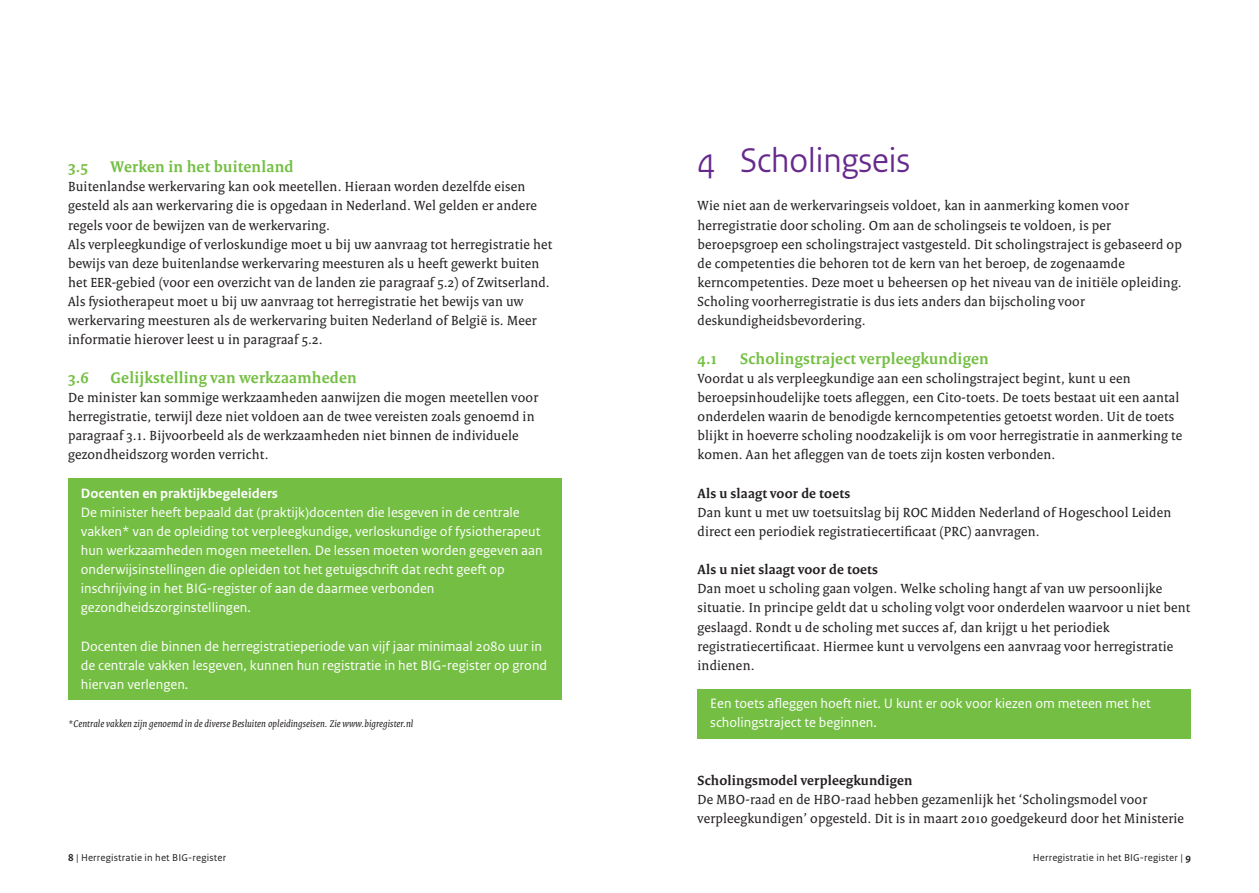
<style>
.page{position:relative;width:1259px;height:893px;background:#fff}
.page>*{position:absolute;margin:0;border:0;box-sizing:border-box;transform-origin:0 0}
.t1{font:36px "Rijksoverheid Sans Heading";color:#662a8d}
.t2{font:700 16.5px "Rijksoverheid Serif";letter-spacing:.015em;color:#74bf43}
.t3{font:14.25px/19.2px "Rijksoverheid Serif";letter-spacing:.015em;color:#231f20}
.t4{font:14.25px/19.2px "Rijksoverheid Sans Text";color:#fff}
.t5{font:700 14.25px "Rijksoverheid Serif";letter-spacing:.015em;color:#231f20}
.t6{font:700 14.25px "Rijksoverheid Sans Text";color:#fff}
.t7{font:italic 10.5px "Rijksoverheid Serif";letter-spacing:.015em;color:#231f20}
.t8{font:10.5px "Rijksoverheid Sans Text";letter-spacing:.015em;color:#231f20}
.s1{font-weight:700}
</style>
<div class="page">
<div style="left:68px;top:478px;width:493px;height:222px;background:#74bf43"></div>
<div style="left:697px;top:689px;width:493px;height:50px;background:#74bf43"></div>
<p class="t2" style="left:68px;top:157px;width:22px">3.5</p>
<p class="t2" style="left:111px;top:157px;width:184px">Werken in het buitenland</p>
<p class="t3" style="left:68px;top:177px;width:486px">Buitenlandse werkervaring kan ook meetellen. Hieraan worden dezelfde eisen gesteld als aan werkervaring die is opgedaan in Nederland. Wel gelden er andere regels voor de bewijzen van de werkervaring.<br>Als verpleegkundige of verloskundige moet u bij uw aanvraag tot herregistratie het bewijs van deze buitenlandse werkervaring meesturen als u heeft gewerkt buiten het EER-gebied (voor een overzicht van de landen zie paragraaf 5.2) of Zwitserland.<br>Als fysiotherapeut moet u bij uw aanvraag tot herregistratie het bewijs van uw werkervaring meesturen als de werkervaring buiten Nederland of België is. Meer informatie hierover leest u in paragraaf 5.2.</p>
<p class="t2" style="left:68px;top:367px;width:22px">3.6</p>
<p class="t2" style="left:111px;top:367px;width:248px">Gelijkstelling van werkzaamheden</p>
<p class="t3" style="left:68px;top:388px;width:471px">De minister kan sommige werkzaamheden aanwijzen die mogen meetellen voor herregistratie, terwijl deze niet voldoen aan de twee vereisten zoals genoemd in paragraaf 3.1. Bijvoorbeeld als de werkzaamheden niet binnen de individuele gezondheidszorg worden verricht.</p>
<p class="t6" style="left:81px;top:485px;width:199px">Docenten en praktijkbegeleiders</p>
<p class="t4" style="left:81px;top:503px;width:463px">De minister heeft bepaald dat (praktijk)docenten die lesgeven in de centrale vakken* van de opleiding tot verpleegkundige, verloskundige of fysiotherapeut hun werkzaamheden mogen meetellen. De lessen moeten worden gegeven aan onderwijsinstellingen die opleiden tot het getuigschrift dat recht geeft op inschrijving in het BIG-register of aan de daarmee verbonden gezondheidszorginstellingen.</p>
<p class="t4" style="left:81px;top:637px;width:468px">Docenten die binnen de herregistratieperiode van vijf jaar minimaal 2080 uur in de centrale vakken lesgeven, kunnen hun registratie in het BIG-register op grond hiervan verlengen.</p>
<p class="t7" style="left:68px;top:717px;width:347px">*Centrale vakken zijn genoemd in de diverse Besluiten opleidingseisen. Zie www.bigregister.nl</p>
<h1 class="t1" style="left:697px;top:140px;width:214px">4 Scholingseis</h1>
<p class="t3" style="left:697px;top:196px;width:486px">Wie niet aan de werkervaringseis voldoet, kan in aanmerking komen voor herregistratie door scholing. Om aan de scholingseis te voldoen, is per beroepsgroep een scholingstraject vastgesteld. Dit scholingstraject is gebaseerd op de competenties die behoren tot de kern van het beroep, de zogenaamde kerncompetenties. Deze moet u beheersen op het niveau van de initiële opleiding.<br>Scholing voorherregistratie is dus iets anders dan bijscholing voor deskundigheidsbevordering.</p>
<p class="t2" style="left:697px;top:348px;width:21px">4.1</p>
<p class="t2" style="left:740px;top:348px;width:250px">Scholingstraject verpleegkundigen</p>
<p class="t3" style="left:697px;top:368px;width:486px">Voordat u als verpleegkundige aan een scholingstraject begint, kunt u een beroepsinhoudelijke toets afleggen, een Cito-toets. De toets bestaat uit een aantal onderdelen waarin de benodigde kerncompetenties getoetst worden. Uit de toets blijkt in hoeverre scholing noodzakelijk is om voor herregistratie in aanmerking te komen. Aan het afleggen van de toets zijn kosten verbonden.</p>
<p class="t5" style="left:697px;top:484px;width:154px">Als u slaagt voor de toets</p>
<p class="t3" style="left:697px;top:502px;width:475px">Dan kunt u met uw toetsuitslag bij ROC Midden Nederland of Hogeschool Leiden direct een periodiek registratiecertificaat (PRC) aanvragen.</p>
<p class="t5" style="left:697px;top:561px;width:182px">Als u niet slaagt voor de toets</p>
<p class="t3" style="left:697px;top:579px;width:494px">Dan moet u scholing gaan volgen. Welke scholing hangt af van uw persoonlijke situatie. In principe geldt dat u scholing volgt voor onderdelen waarvoor u niet bent geslaagd. Rondt u de scholing met succes af, dan krijgt u het periodiek registratiecertificaat. Hiermee kunt u vervolgens een aanvraag voor herregistratie indienen.</p>
<p class="t4" style="left:710px;top:694px;width:442px">Een toets afleggen hoeft niet. U kunt er ook voor kiezen om meteen met het scholingstraject te beginnen.</p>
<p class="t5" style="left:697px;top:771px;width:216px">Scholingsmodel verpleegkundigen</p>
<p class="t3" style="left:697px;top:789px;width:488px">De MBO-raad en de HBO-raad hebben gezamenlijk het ‘Scholingsmodel voor verpleegkundigen’ opgesteld. Dit is in maart 2010 goedgekeurd door het Ministerie</p>
<p class="t8" style="left:68px;top:852px;width:160px"><span class="s1">8</span> | Herregistratie in het BIG-register</p>
<p class="t8" style="left:1032px;top:852px;width:160px">Herregistratie in het BIG-register | <span class="s1">9</span></p>
</div>
